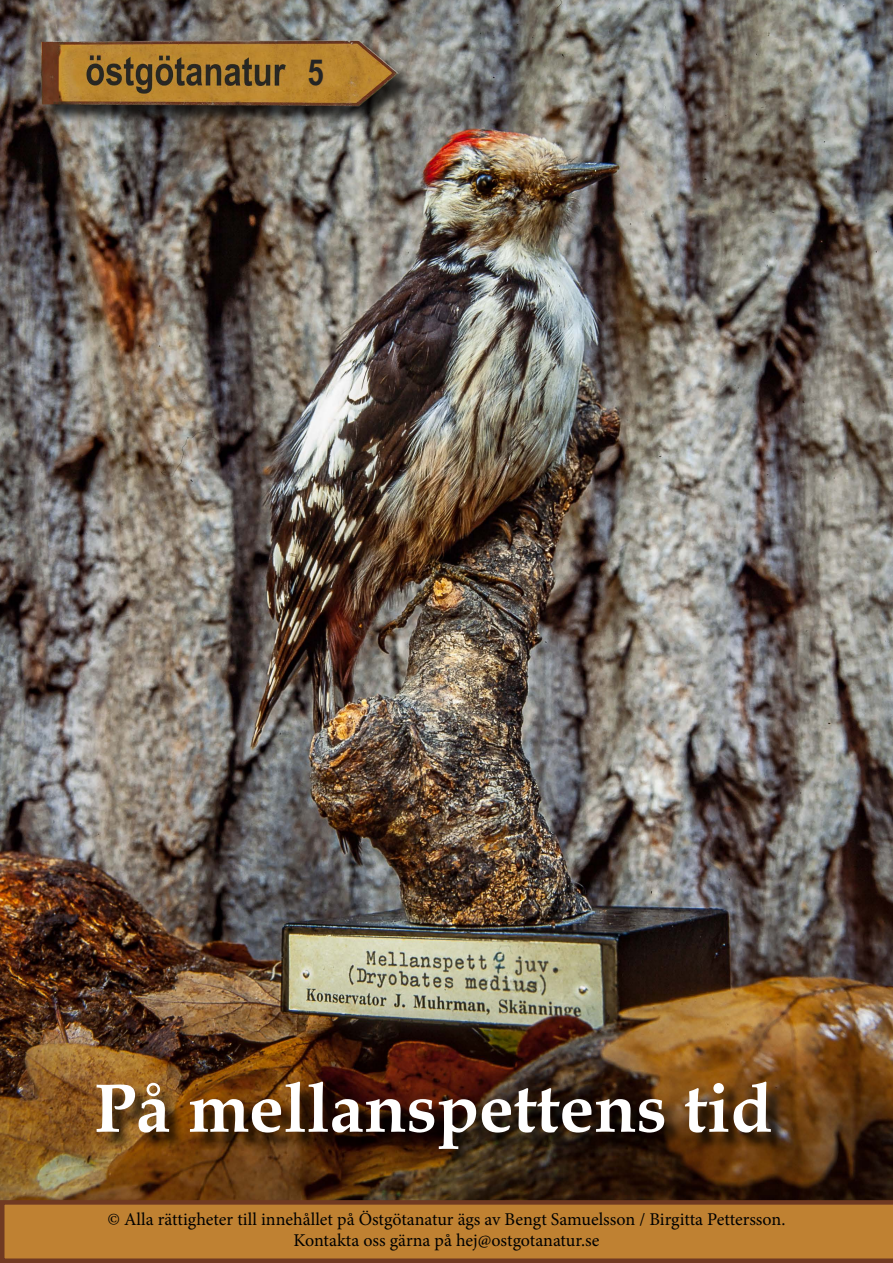
<style>
.page{position:relative;width:893px;height:1263px;background:#fff}
.page>*{position:absolute;margin:0;border:0;box-sizing:border-box;transform-origin:0 0}
.t1{font:700 69px "Book Antiqua";color:#fff}
.t2{font:700 36px "Arial Narrow";color:#242424}
.t3{font:18px/21.6px "Minion Pro";letter-spacing:-.005em;color:#000;text-align:center}
</style>
<div class="page">
<img style="left:0;top:0;width:893px;height:1200px">
<div style="left:99px;top:1084px;width:690px;height:84px;background:#000;opacity:.75"></div>
<svg style="left:0;top:1200px;width:893px;height:63px;background:#b3762f"></svg>
<div style="left:43px;top:43px;width:373px;height:82px;background:#000;opacity:.75"></div>
<img style="left:30px;top:24px;width:371px;height:98px">
<h2 class="t2" style="left:308px;top:45px;width:18px">5</h2>
<h1 class="t1" style="left:94px;top:1061px;width:680px">På mellanspettens tid</h1>
<p class="t3" style="left:107px;top:1208px;width:680px">© Alla rättigheter till innehållet på Östgötanatur ägs av Bengt Samuelsson / Birgitta Pettersson.<br>Kontakta oss gärna på hej@ostgotanatur.se</p>
</div>
